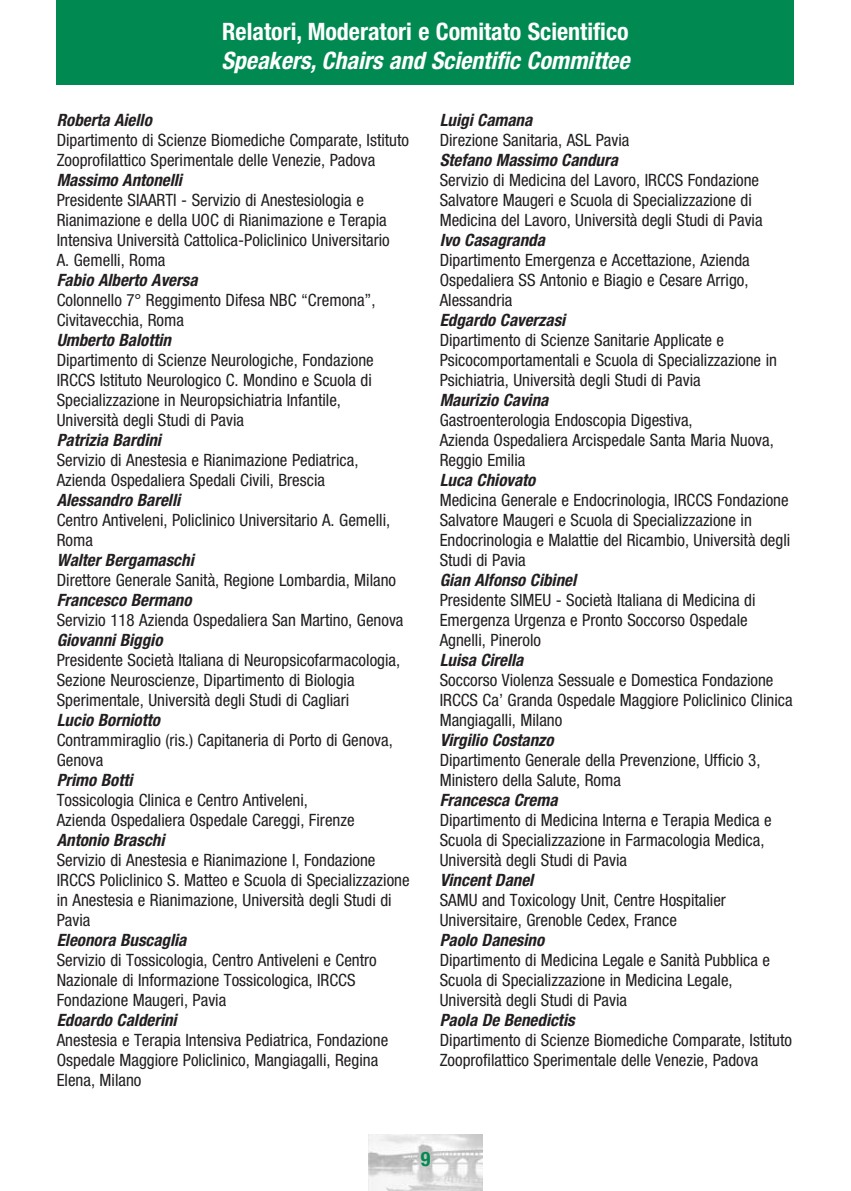
<style>
.page{position:relative;width:851px;height:1191px;background:#fff}
.page>*{position:absolute;margin:0;border:0;box-sizing:border-box;transform-origin:0 0}
.t1{font:700 condensed 24px "Helvetica Neue";color:#fff}
.t2{font:italic 700 condensed 24px "Helvetica Neue";color:#fff}
.t3{font:700 condensed 20px "Helvetica Neue";color:#008a52}
.t4{font:condensed 17px/20px "Helvetica Neue LT Std";color:#231f20}
.t5{font:italic 700 condensed 17px "Helvetica Neue LT Std";color:#231f20}
</style>
<div class="page">
<div style="left:57px;top:0;width:737px;height:85px;background:#008a52"></div>
<img style="left:369px;top:1134px;width:113px;height:57px">
<h1 class="t1" style="left:222px;top:23px;width:408px">Relatori, Moderatori e Comitato Scientifico</h1>
<h1 class="t2" style="left:221px;top:51px;width:409px">Speakers, Chairs and Scientific Committee</h1>
<p class="t5" style="left:57px;top:113px;width:97px">Roberta Aiello</p>
<p class="t4" style="left:57px;top:131px;width:354px">Dipartimento di Scienze Biomediche Comparate, Istituto<br>Zooprofilattico Sperimentale delle Venezie, Padova</p>
<p class="t5" style="left:57px;top:173px;width:127px">Massimo Antonelli</p>
<p class="t4" style="left:57px;top:191px;width:334px">Presidente SIAARTI - Servizio di Anestesiologia e Rianimazione e della UOC di Rianimazione e Terapia Intensiva Università Cattolica-Policlinico Universitario A. Gemelli, Roma</p>
<p class="t5" style="left:57px;top:273px;width:142px">Fabio Alberto Aversa</p>
<p class="t4" style="left:57px;top:291px;width:320px">Colonnello 7° Reggimento Difesa NBC “Cremona”,<br>Civitavecchia, Roma</p>
<p class="t5" style="left:57px;top:333px;width:116px">Umberto Balottin</p>
<p class="t4" style="left:57px;top:351px;width:318px">Dipartimento di Scienze Neurologiche, Fondazione IRCCS Istituto Neurologico C. Mondino e Scuola di Specializzazione in Neuropsichiatria Infantile, Università degli Studi di Pavia</p>
<p class="t5" style="left:57px;top:433px;width:106px">Patrizia Bardini</p>
<p class="t4" style="left:57px;top:451px;width:303px">Servizio di Anestesia e Rianimazione Pediatrica,<br>Azienda Ospedaliera Spedali Civili, Brescia</p>
<p class="t5" style="left:57px;top:493px;width:125px">Alessandro Barelli</p>
<p class="t4" style="left:57px;top:511px;width:335px">Centro Antiveleni, Policlinico Universitario A. Gemelli,<br>Roma</p>
<p class="t5" style="left:57px;top:553px;width:138px">Walter Bergamaschi</p>
<p class="t4" style="left:57px;top:571px;width:341px">Direttore Generale Sanità, Regione Lombardia, Milano</p>
<p class="t5" style="left:57px;top:593px;width:136px">Francesco Bermano</p>
<p class="t4" style="left:57px;top:611px;width:348px">Servizio 118 Azienda Ospedaliera San Martino, Genova</p>
<p class="t5" style="left:57px;top:633px;width:107px">Giovanni Biggio</p>
<p class="t4" style="left:57px;top:651px;width:345px">Presidente Società Italiana di Neuropsicofarmacologia,<br>Sezione Neuroscienze, Dipartimento di Biologia<br>Sperimentale, Università degli Studi di Cagliari</p>
<p class="t5" style="left:57px;top:713px;width:105px">Lucio Borniotto</p>
<p class="t4" style="left:57px;top:731px;width:337px">Contrammiraglio (ris.) Capitaneria di Porto di Genova,<br>Genova</p>
<p class="t5" style="left:57px;top:773px;width:77px">Primo Botti</p>
<p class="t4" style="left:57px;top:791px;width:299px">Tossicologia Clinica e Centro Antiveleni,<br>Azienda Ospedaliera Ospedale Careggi, Firenze</p>
<p class="t5" style="left:57px;top:833px;width:109px">Antonio Braschi</p>
<p class="t4" style="left:57px;top:851px;width:354px">Servizio di Anestesia e Rianimazione I, Fondazione IRCCS Policlinico S. Matteo e Scuola di Specializzazione in Anestesia e Rianimazione, Università degli Studi di Pavia</p>
<p class="t5" style="left:57px;top:933px;width:131px">Eleonora Buscaglia</p>
<p class="t4" style="left:57px;top:951px;width:321px">Servizio di Tossicologia, Centro Antiveleni e Centro<br>Nazionale di Informazione Tossicologica, IRCCS<br>Fondazione Maugeri, Pavia</p>
<p class="t5" style="left:57px;top:1013px;width:121px">Edoardo Calderini</p>
<p class="t4" style="left:57px;top:1031px;width:333px">Anestesia e Terapia Intensiva Pediatrica, Fondazione<br>Ospedale Maggiore Policlinico, Mangiagalli, Regina<br>Elena, Milano</p>
<p class="t5" style="left:439px;top:113px;width:94px">Luigi Camana</p>
<p class="t4" style="left:439px;top:131px;width:191px">Direzione Sanitaria, ASL Pavia</p>
<p class="t5" style="left:439px;top:153px;width:180px">Stefano Massimo Candura</p>
<p class="t4" style="left:439px;top:171px;width:324px">Servizio di Medicina del Lavoro, IRCCS Fondazione<br>Salvatore Maugeri e Scuola di Specializzazione di<br>Medicina del Lavoro, Università degli Studi di Pavia</p>
<p class="t5" style="left:439px;top:233px;width:107px">Ivo Casagranda</p>
<p class="t4" style="left:439px;top:251px;width:311px;text-align:justify">Dipartimento Emergenza e Accettazione, Azienda Ospedaliera SS Antonio e Biagio e Cesare Arrigo, Alessandria</p>
<p class="t5" style="left:439px;top:313px;width:127px">Edgardo Caverzasi</p>
<p class="t4" style="left:439px;top:331px;width:339px">Dipartimento di Scienze Sanitarie Applicate e<br>Psicocomportamentali e Scuola di Specializzazione in<br>Psichiatria, Università degli Studi di Pavia</p>
<p class="t5" style="left:439px;top:393px;width:110px">Maurizio Cavina</p>
<p class="t4" style="left:439px;top:411px;width:335px">Gastroenterologia Endoscopia Digestiva,<br>Azienda Ospedaliera Arcispedale Santa Maria Nuova,<br>Reggio Emilia</p>
<p class="t5" style="left:439px;top:473px;width:97px">Luca Chiovato</p>
<p class="t4" style="left:439px;top:491px;width:352px">Medicina Generale e Endocrinologia, IRCCS Fondazione Salvatore Maugeri e Scuola di Specializzazione in Endocrinologia e Malattie del Ricambio, Università degli Studi di Pavia</p>
<p class="t5" style="left:439px;top:573px;width:138px">Gian Alfonso Cibinel</p>
<p class="t4" style="left:439px;top:591px;width:317px">Presidente SIMEU - Società Italiana di Medicina di<br>Emergenza Urgenza e Pronto Soccorso Ospedale<br>Agnelli, Pinerolo</p>
<p class="t5" style="left:439px;top:653px;width:85px">Luisa Cirella</p>
<p class="t4" style="left:439px;top:671px;width:354px">Soccorso Violenza Sessuale e Domestica Fondazione<br>IRCCS Ca’ Granda Ospedale Maggiore Policlinico Clinica<br>Mangiagalli, Milano</p>
<p class="t5" style="left:439px;top:733px;width:115px">Virgilio Costanzo</p>
<p class="t4" style="left:439px;top:751px;width:322px">Dipartimento Generale della Prevenzione, Ufficio 3,<br>Ministero della Salute, Roma</p>
<p class="t5" style="left:439px;top:793px;width:119px">Francesca Crema</p>
<p class="t4" style="left:439px;top:811px;width:333px">Dipartimento di Medicina Interna e Terapia Medica e<br>Scuola di Specializzazione in Farmacologia Medica,<br>Università degli Studi di Pavia</p>
<p class="t5" style="left:439px;top:873px;width:95px">Vincent Danel</p>
<p class="t4" style="left:439px;top:891px;width:288px">SAMU and Toxicology Unit, Centre Hospitalier<br>Universitaire, Grenoble Cedex, France</p>
<p class="t5" style="left:439px;top:933px;width:106px">Paolo Danesino</p>
<p class="t4" style="left:439px;top:951px;width:332px">Dipartimento di Medicina Legale e Sanità Pubblica e<br>Scuola di Specializzazione in Medicina Legale,<br>Università degli Studi di Pavia</p>
<p class="t5" style="left:439px;top:1013px;width:136px">Paola De Benedictis</p>
<p class="t4" style="left:439px;top:1031px;width:354px">Dipartimento di Scienze Biomediche Comparate, Istituto<br>Zooprofilattico Sperimentale delle Venezie, Padova</p>
<p class="t3" style="left:420px;top:1151px;width:11px">9</p>
</div>
